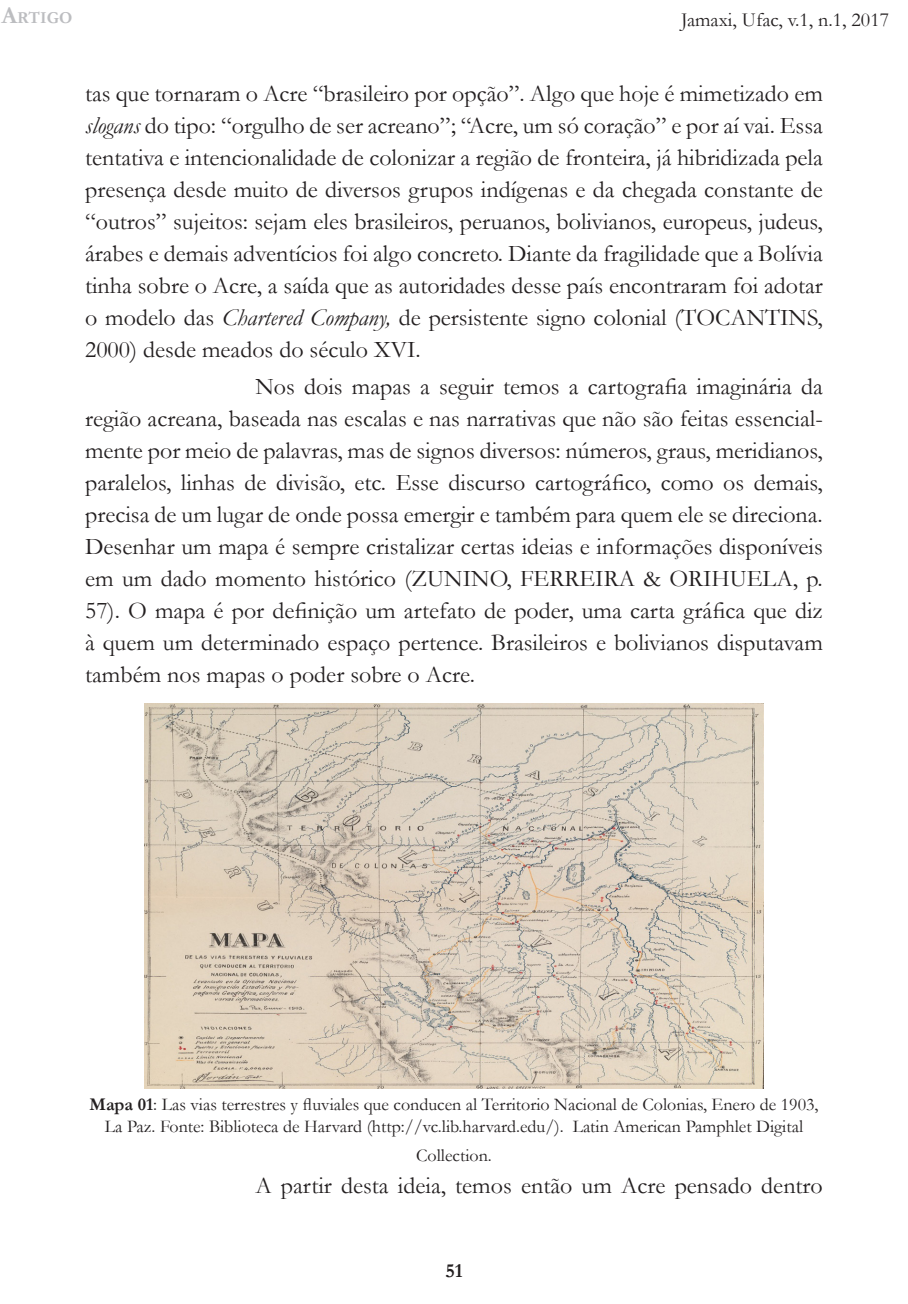
<style>
.page{position:relative;width:908px;height:1304px;background:#fff}
.page>*{position:absolute;margin:0;border:0;box-sizing:border-box;transform-origin:0 0}
.text{font:24px/32px "Garamond";color:#231f20;text-align:justify}
.t1{font:20px "Garamond";color:#231f20}
.t2{font:700 20px "Garamond";color:#231f20}
.t3{font:18px/21.6px "Garamond";color:#231f20;text-align:center}
.t4{font:700 16.8px "Garamond";color:#bcbdc0}
.s1{font-size:24px}
.s2{font-style:italic}
.s3{font-weight:700}
</style>
<div class="page">
<img style="left:144px;top:703px;width:619px;height:386px">
<p class="t4" style="left:1px;top:7px;width:72px"><span class="s1">A</span>rtigo</p>
<p class="t1" style="left:680px;top:6px;width:209px">Jamaxi, Ufac, v.1, n.1, 2017</p>
<p class="text" style="left:85px;top:77px;width:739px">tas que tornaram o Acre “brasileiro por opção”. Algo que hoje é mimetizado em <span class="s2">slogans</span> do tipo: “orgulho de ser acreano”; “Acre, um só coração” e por aí vai. Essa tentativa e intencionalidade de colonizar a região de fronteira, já hibridizada pela presença desde muito de diversos grupos indígenas e da chegada constante de “outros” sujeitos: sejam eles brasileiros, peruanos, bolivianos, europeus, judeus, árabes e demais adventícios foi algo concreto. Diante da fragilidade que a Bolívia tinha sobre o Acre, a saída que as autoridades desse país encontraram foi adotar o modelo das <span class="s2">Chartered Company,</span> de persistente signo colonial (TOCANTINS, 2000) desde meados do século XVI.</p>
<p class="text" style="left:85px;top:370px;width:739px;text-indent:170px">Nos dois mapas a seguir temos a cartografia imaginária da região acreana, baseada nas escalas e nas narrativas que não são feitas essencial&shy;mente por meio de palavras, mas de signos diversos: números, graus, meridianos, paralelos, linhas de divisão, etc. Esse discurso cartográfico, como os demais, precisa de um lugar de onde possa emergir e também para quem ele se direciona.<br>Desenhar um mapa é sempre cristalizar certas ideias e informações disponíveis em um dado momento histórico (ZUNINO, FERREIRA &amp; ORIHUELA, p.<br>57). O mapa é por definição um artefato de poder, uma carta gráfica que diz à quem um determinado espaço pertence. Brasileiros e bolivianos disputavam também nos mapas o poder sobre o Acre.</p>
<p class="t3" style="left:89px;top:1093px;width:730px"><span class="s3">Mapa 01</span>: Las vias terrestres y fluviales que conducen al Territorio Nacional de Colonias, Enero de 1903,<br>La Paz. Fonte: Biblioteca de Harvard (http://vc.lib.harvard.edu/). Latin American Pamphlet Digital</p>
<p class="t3" style="left:416px;top:1144px;width:77px">Collection.</p>
<p class="text" style="left:255px;top:1168px;width:568px">A partir desta ideia, temos então um Acre pensado dentro</p>
<p class="t2" style="left:445px;top:1257px;width:19px">51</p>
</div>
